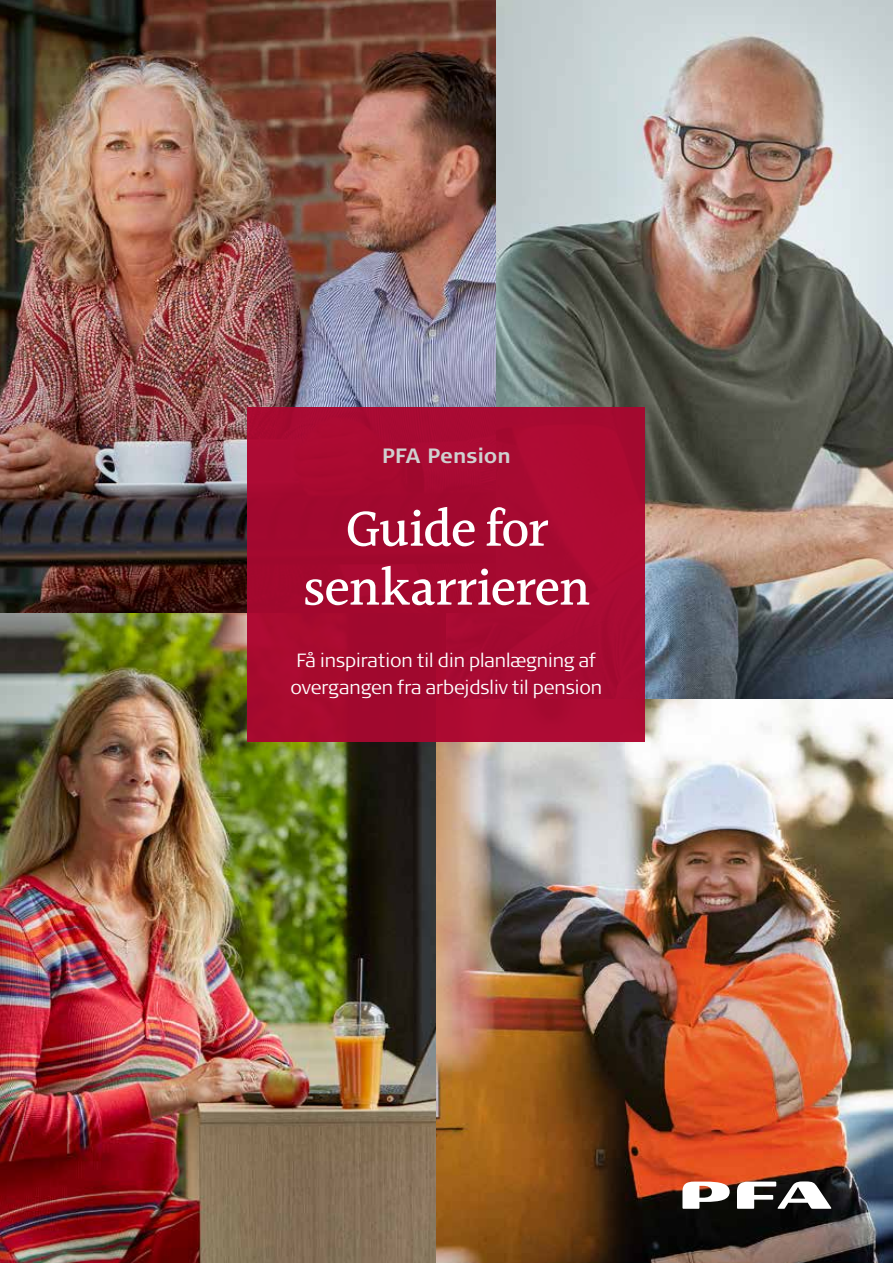
<style>
.page{position:relative;width:893px;height:1263px;background:#fff}
.page>*{position:absolute;margin:0;border:0;box-sizing:border-box;transform-origin:0 0}
.t1{font:500 54.15px/58.9px "Halant";letter-spacing:-.02em;color:#fff;text-align:center}
.t2{font:700 20.7px "Signa OT";color:#d0d0d0}
.t3{font:300 19.05px/27.2px "Signa OT";letter-spacing:-.005em;color:#fff;text-align:center}
</style>
<div class="page">
<img style="left:0;top:612px;width:437px;height:651px">
<img style="left:437px;top:698px;width:456px;height:565px">
<img style="left:495px;top:0;width:398px;height:698px">
<img style="left:0;top:0;width:495px;height:612px">
<div style="left:248px;top:407px;width:397px;height:334px;background:#a70a31"></div>
<svg style="left:682px;top:1181px;width:48px;height:28px"></svg>
<svg style="left:737px;top:1181px;width:94px;height:28px"></svg>
<p class="t2" style="left:382px;top:443px;width:130px">PFA Pension</p>
<h1 class="t1" style="left:303px;top:503px;width:289px">Guide for senkarrieren</h1>
<p class="t3" style="left:291px;top:646px;width:313px">Få inspiration til din planlægning af overgangen fra arbejdsliv til pension</p>
</div>
